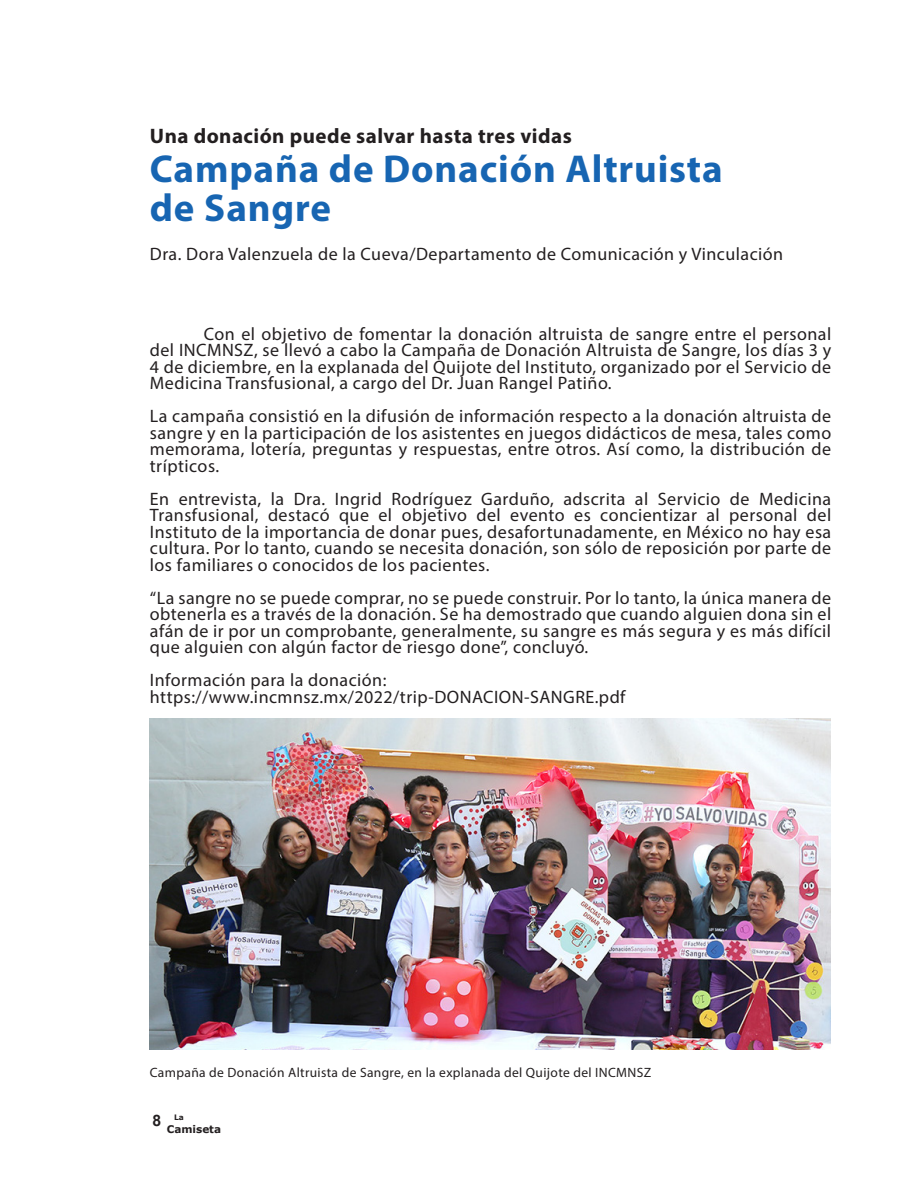
<style>
.page{position:relative;width:918px;height:1188px;background:#fff}
.page>*{position:absolute;margin:0;border:0;box-sizing:border-box;transform-origin:0 0}
.t1{font:700 39px "Myriad Pro";letter-spacing:.02em;color:#1765b2}
.t2{font:700 21px "Myriad Pro";letter-spacing:.02em;color:#231f20}
.t3{font:18px/16.5px "Myriad Pro";letter-spacing:.025em;color:#231f20;text-align:justify}
.t4{font:700 15.75px "Arial";color:#231f20}
.t5{font:13.5px "Myriad Pro";letter-spacing:.025em;color:#231f20}
.t6{font:700 10.5px "Verdana";color:#231f20}
.t7{font:700 7.5px "Verdana";color:#231f20}
</style>
<div class="page">
<img style="left:150px;top:719px;width:681px;height:330px">
<p class="t2" style="left:150px;top:122px;width:423px">Una donación puede salvar hasta tres vidas</p>
<p class="t1" style="left:150px;top:143px;width:574px">Campaña de Donación Altruista</p>
<p class="t1" style="left:150px;top:182px;width:183px">de Sangre</p>
<p class="t3" style="left:150px;top:245px;width:635px">Dra. Dora Valenzuela de la Cueva/Departamento de Comunicación y Vinculación</p>
<p class="t3" style="left:150px;top:325px;width:683px;text-indent:54px">Con el objetivo de fomentar la donación altruista de sangre entre el personal del INCMNSZ, se llevó a cabo la Campaña de Donación Altruista de Sangre, los días 3 y 4 de diciembre, en la explanada del Quijote del Instituto, organizado por el Servicio de Medicina Transfusional, a cargo del Dr. Juan Rangel Patiño.</p>
<p class="t3" style="left:150px;top:408px;width:683px">La campaña consistió en la difusión de información respecto a la donación altruista de sangre y en la participación de los asistentes en juegos didácticos de mesa, tales como memorama, lotería, preguntas y respuestas, entre otros. Así como, la distribución de trípticos.</p>
<p class="t3" style="left:150px;top:490px;width:683px">En entrevista, la Dra. Ingrid Rodríguez Garduño, adscrita al Servicio de Medicina Transfusional, destacó que el objetivo del evento es concientizar al personal del Instituto de la importancia de donar pues, desafortunadamente, en México no hay esa cultura. Por lo tanto, cuando se necesita donación, son sólo de reposición por parte de los familiares o conocidos de los pacientes.</p>
<p class="t3" style="left:150px;top:589px;width:683px">“La sangre no se puede comprar, no se puede construir. Por lo tanto, la única manera de obtenerla es a través de la donación. Se ha demostrado que cuando alguien dona sin el afán de ir por un comprobante, generalmente, su sangre es más segura y es más difícil que alguien con algún factor de riesgo done”, concluyó.</p>
<p class="t3" style="left:150px;top:672px;width:238px">Información para la donación:</p>
<p class="t3" style="left:150px;top:688px;width:477px">https://www.incmnsz.mx/2022/trip-DONACION-SANGRE.pdf</p>
<p class="t5" style="left:150px;top:1064px;width:503px">Campaña de Donación Altruista de Sangre, en la explanada del Quijote del INCMNSZ</p>
<p class="t4" style="left:153px;top:1110px;width:10px">8</p>
<p class="t7" style="left:174px;top:1113px;width:11px">La</p>
<p class="t6" style="left:167px;top:1122px;width:56px">Camiseta</p>
</div>
